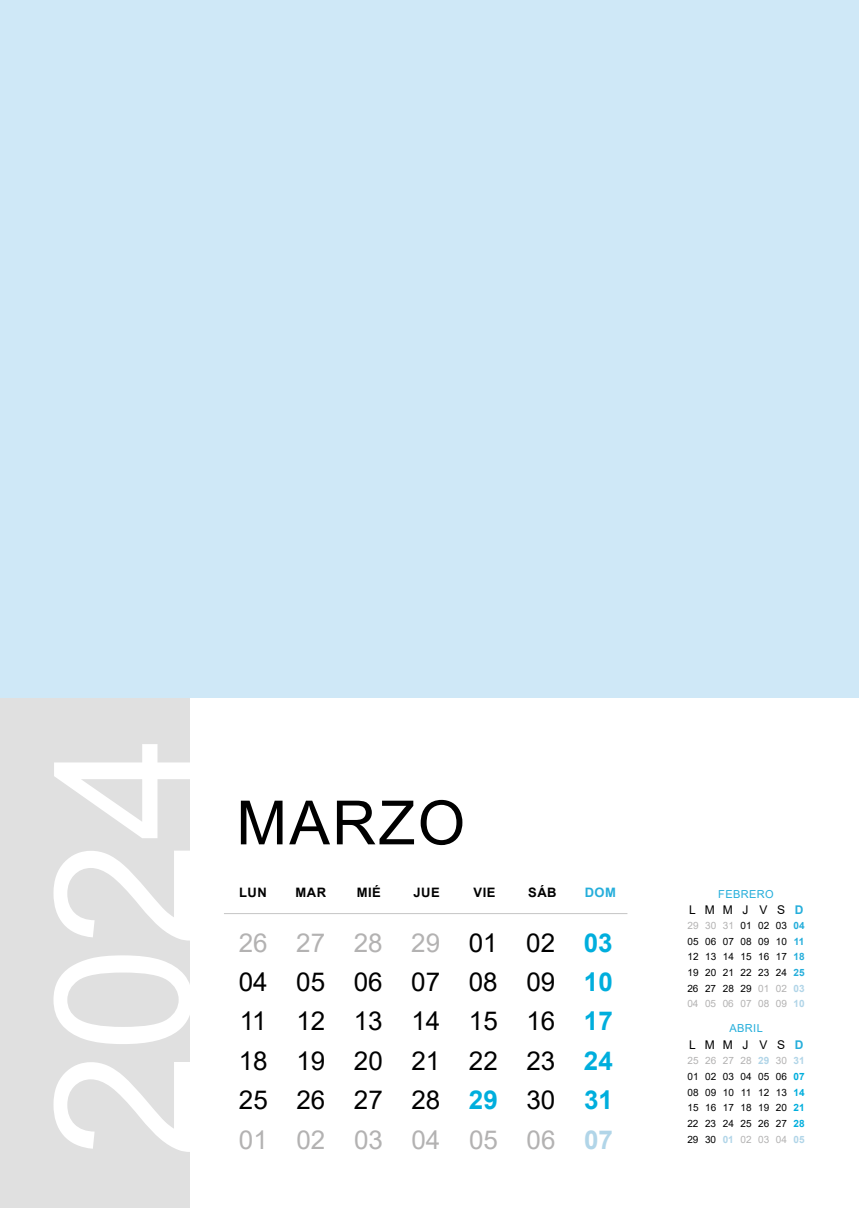
<style>
.page{position:relative;width:859px;height:1208px;background:#fff}
.page>*{position:absolute;margin:0;border:0;box-sizing:border-box;transform-origin:0 0}
.t1{font:190px "Arial";color:#fff}
.t2{font:61px "Arial";letter-spacing:.035em;color:#000}
.t3{font:26px/39.4px "Arial";color:#000;text-align:justify}
.t4{font:700 13px "Arial";letter-spacing:.035em;color:#000}
.t5{font:700 13px "Arial";color:#25aedb}
.t6{font:12px "Arial";letter-spacing:.82em;color:#000}
.t7{font:11px "Arial";letter-spacing:.035em;color:#25aedb}
.t8{font:10px/15.7px "Arial";color:#000;text-align:justify}
.s1{font-weight:700;color:#25aedb}
.s2{color:#b3b2b2}
.s3{font-weight:700;color:#00aedd}
.s4{font-weight:700;color:#b1d5e8}
</style>
<div class="page">
<div style="left:0;top:697px;width:190px;height:511px;background:#e0e0e0"></div>
<div style="left:0;top:0;width:859px;height:697px;background:#cfe8f7"></div>
<hr style="left:224px;top:913px;width:403px;height:1px;background:#c6c6c6">
<h1 class="t1" style="left:-8px;top:1157px;width:424px;rotate:-90deg">2024</h1>
<h2 class="t2" style="left:236px;top:781px;width:230px">MARZO</h2>
<h3 class="t4" style="left:239px;top:883px;width:29px">LUN</h3>
<h3 class="t4" style="left:296px;top:883px;width:32px">MAR</h3>
<h3 class="t4" style="left:357px;top:883px;width:26px">MIÉ</h3>
<h3 class="t4" style="left:414px;top:883px;width:28px">JUE</h3>
<h3 class="t4" style="left:474px;top:883px;width:23px">VIE</h3>
<h3 class="t4" style="left:528px;top:883px;width:30px">SÁB</h3>
<h3 class="t5" style="left:585px;top:883px;width:33px">DOM</h3>
<p class="t7" style="left:718px;top:886px;width:57px">FEBRERO</p>
<p class="t6" style="left:689px;top:901px;width:116px">LMMJVS<span class="s1">D</span></p>
<h3 class="t3" style="left:239px;top:922px;width:376px"><span class="s2">26 27 28 29</span> 01 02 <span class="s3">03<br></span>04 05 06 07 08 09 <span class="s3">10<br></span>11 12 13 14 15 16 <span class="s3">17<br></span>18 19 20 21 22 23 <span class="s3">24<br></span>25 26 27 28 <span class="s3">29</span> 30 <span class="s3">31<br></span><span class="s2">01 02 03 04 05 06</span> <span class="s4">07</span></h3>
<p class="t8" style="left:687px;top:917px;width:119px"><span class="s2">29 30 31</span> 01 02 03 <span class="s1">04<br></span>05 06 07 08 09 10 <span class="s1">11<br></span>12 13 14 15 16 17 <span class="s1">18<br></span>19 20 21 22 23 24 <span class="s1">25<br></span>26 27 28 29 <span class="s2">01 02</span> <span class="s4">03<br></span><span class="s2">04 05 06 07 08 09</span> <span class="s4">10</span></p>
<p class="t7" style="left:729px;top:1020px;width:35px">ABRIL</p>
<p class="t6" style="left:689px;top:1036px;width:116px">LMMJVS<span class="s1">D</span></p>
<p class="t8" style="left:687px;top:1052px;width:119px"><span class="s2">25 26 27 28</span> <span class="s4">29</span> <span class="s2">30</span> <span class="s4">31<br></span>01 02 03 04 05 06 <span class="s3">07<br></span>08 09 10 11 12 13 <span class="s3">14<br></span>15 16 17 18 19 20 <span class="s3">21<br></span>22 23 24 25 26 27 <span class="s3">28<br></span>29 30 <span class="s4">01</span> <span class="s2">02 03 04</span> <span class="s4">05</span></p>
</div>
